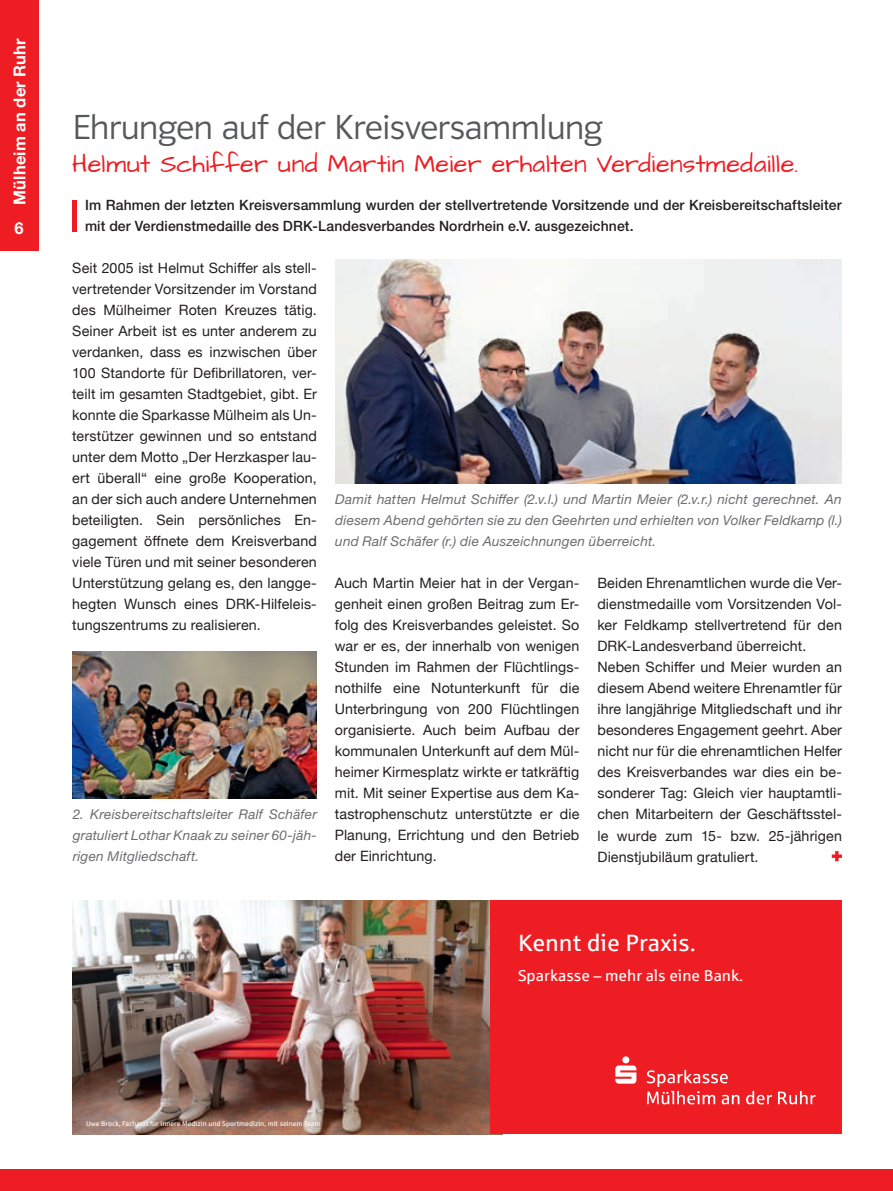
<style>
.page{position:relative;width:893px;height:1191px;background:#fff}
.page>*{position:absolute;margin:0;border:0;box-sizing:border-box;transform-origin:0 0}
.t1{font:36px "Polo 11 R Leicht";letter-spacing:-.01em;color:#57585a}
.t2{font:25.5px "Architects Daughter";letter-spacing:.015em;color:#ee1d23}
.t3{font:23.7px "Sparkasse Rg";color:#fff}
.t4{font:700 16.5px "Helvetica Neue LTW1 G";letter-spacing:.01em;color:#fff}
.t5{font:15.75px "Sparkasse Rg";color:#fff}
.t6{font:14.25px/21px "Helvetica Neue";letter-spacing:.01em;color:#231f20;text-align:justify}
.t7{font:500 14.25px/21px "Helvetica Neue LTW1 G";letter-spacing:.01em;color:#231f20}
.t8{font:italic 13.5px/21px "Helvetica Neue LTW1 G";letter-spacing:.015em;color:#6c6d70;text-align:justify}
.t9{font:6.9px "Sparkasse Rg";color:#fff}
</style>
<div class="page">
<div style="left:0;top:1169px;width:893px;height:22px;background:#ee1d23"></div>
<div style="left:0;top:0;width:38px;height:251px;background:#ee1d23"></div>
<div style="left:72px;top:200px;width:5px;height:31px;background:#ee1d23"></div>
<svg style="left:832px;top:851px;width:10px;height:10px"></svg>
<img style="left:73px;top:651px;width:244px;height:147px">
<img style="left:335px;top:259px;width:507px;height:224px">
<img style="left:72px;top:900px;width:418px;height:234px">
<div style="left:490px;top:900px;width:352px;height:234px;background:#ee1d23"></div>
<svg style="left:746px;top:1090px;width:26px;height:14px"></svg>
<svg style="left:778px;top:1090px;width:37px;height:14px"></svg>
<svg style="left:647px;top:1069px;width:92px;height:35px"></svg>
<svg style="left:615px;top:1056px;width:21px;height:27px"></svg>
<p class="t4" style="left:10px;top:205px;width:168px;rotate:-90deg">Mülheim an der Ruhr</p>
<p class="t4" style="left:15px;top:218px;width:11px">6</p>
<h1 class="t1" style="left:72px;top:109px;width:532px">Ehrungen auf der Kreisversammlung</h1>
<h2 class="t2" style="left:72px;top:147px;width:727px">Helmut Schiffer und Martin Meier erhalten Verdienstmedaille.</h2>
<p class="t7" style="left:85px;top:194px;width:758px">Im Rahmen der letzten Kreisversammlung wurden der stellvertretende Vorsitzende und der Kreisbereitschaftsleiter mit der Verdienstmedaille des DRK-Landesverbandes Nordrhein e.V. ausgezeichnet.</p>
<p class="t6" style="left:72px;top:258px;width:246px">Seit 2005 ist Helmut Schiffer als stell&shy;vertretender Vorsitzender im Vorstand des Mülheimer Roten Kreuzes tätig.<br>Seiner Arbeit ist es unter anderem zu verdanken, dass es inzwischen über 100 Standorte für Defibrillatoren, ver&shy;teilt im gesamten Stadtgebiet, gibt. Er konnte die Sparkasse Mülheim als Un&shy;terstützer gewinnen und so entstand unter dem Motto „Der Herzkasper lau&shy;ert überall“ eine große Kooperation, an der sich auch andere Unternehmen beteiligten. Sein persönliches En&shy;gagement öffnete dem Kreisverband viele Türen und mit seiner besonderen Unterstützung gelang es, den langge&shy;hegten Wunsch eines DRK-Hilfeleis&shy;tungszentrums zu realisieren.</p>
<p class="t8" style="left:335px;top:489px;width:508px">Damit hatten Helmut Schiffer (2.v.l.) und Martin Meier (2.v.r.) nicht gerechnet. An diesem Abend gehörten sie zu den Geehrten und erhielten von Volker Feldkamp (l.) und Ralf Schäfer (r.) die Auszeichnungen überreicht.</p>
<p class="t6" style="left:335px;top:573px;width:246px">Auch Martin Meier hat in der Vergan&shy;genheit einen großen Beitrag zum Er&shy;folg des Kreisverbandes geleistet. So war er es, der innerhalb von wenigen Stunden im Rahmen der Flüchtlings&shy;nothilfe eine Notunterkunft für die Unterbringung von 200 Flüchtlingen organisierte. Auch beim Aufbau der kommunalen Unterkunft auf dem Mül&shy;heimer Kirmesplatz wirkte er tatkräftig mit. Mit seiner Expertise aus dem Ka&shy;tastrophenschutz unterstützte er die Planung, Errichtung und den Betrieb der Einrichtung.</p>
<p class="t6" style="left:597px;top:573px;width:246px;text-align:left">Beiden Ehrenamtlichen wurde die Ver&shy;dienstmedaille vom Vorsitzenden Vol&shy;ker Feldkamp stellvertretend für den DRK-Landesverband überreicht.<br>Neben Schiffer und Meier wurden an diesem Abend weitere Ehrenamtler für ihre langjährige Mitgliedschaft und ihr besonderes Engagement geehrt. Aber nicht nur für die ehrenamtlichen Helfer des Kreisverbandes war dies ein be&shy;sonderer Tag: Gleich vier hauptamtli&shy;chen Mitarbeitern der Geschäftsstel&shy;le wurde zum 15- bzw. 25-jährigen Dienstjubiläum gratuliert.</p>
<p class="t8" style="left:73px;top:804px;width:246px">2. Kreisbereitschaftsleiter Ralf Schäfer gratuliert Lothar Knaak zu seiner 60-jäh&shy;rigen Mitgliedschaft.</p>
<h3 class="t3" style="left:518px;top:928px;width:179px">Kennt die Praxis.</h3>
<p class="t5" style="left:518px;top:965px;width:227px">Sparkasse – mehr als eine Bank.</p>
<p class="t9" style="left:86px;top:1119px;width:236px">Uwe Brock, Facharzt für innere Medizin und Sportmedizin, mit seinem Team</p>
</div>
